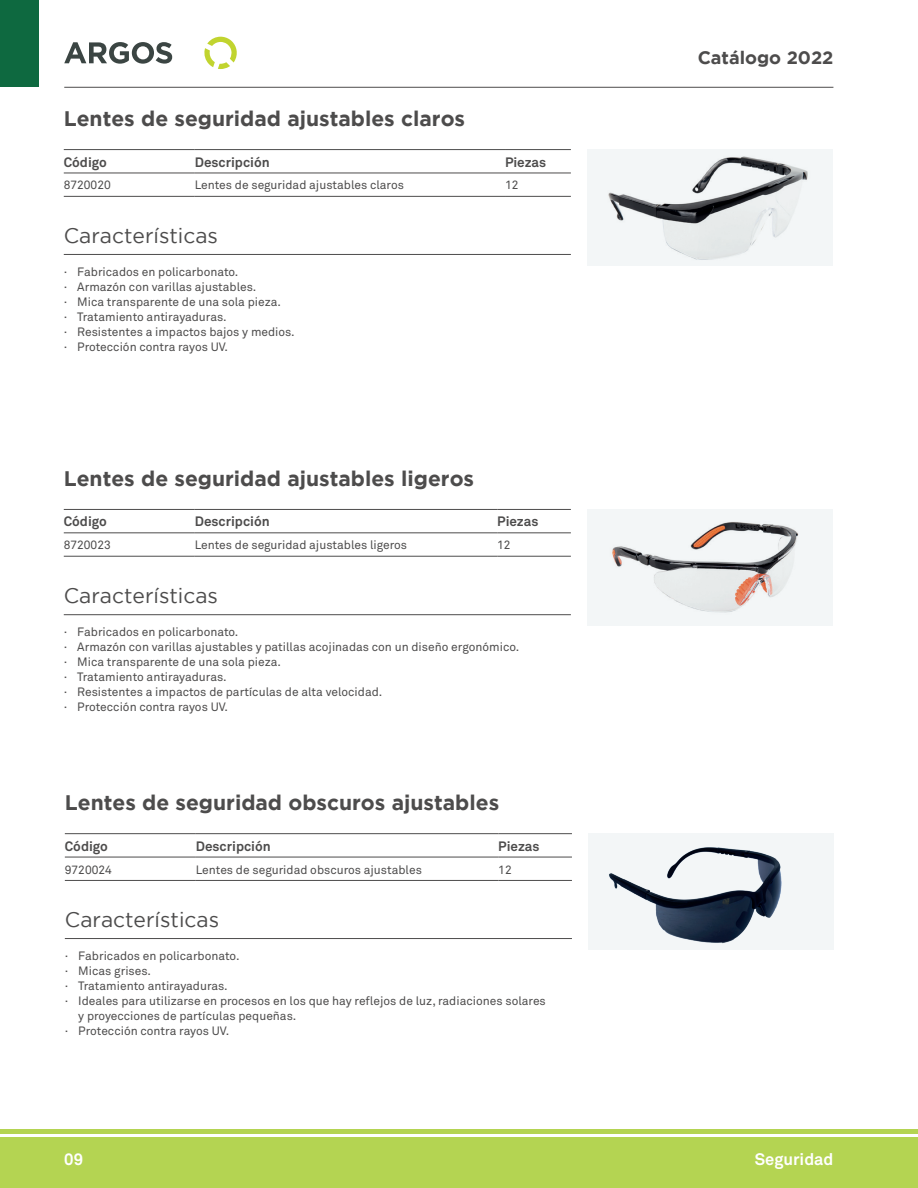
<style>
.page{position:relative;width:918px;height:1188px;background:#fff}
.page>*{position:absolute;margin:0;border:0;box-sizing:border-box;transform-origin:0 0}
.t1{font:700 21px "Gotham";color:#4d4c4c}
.t2{font:21px "Gotham";color:#4d4c4c}
.t3{font:700 18px "Gotham";color:#4d4c4c}
.t4{font:700 16.5px "Akkurat Pro";color:#fff}
.t5{font:700 13.5px "Akkurat Pro";color:#4d4c4c}
.t6{font:12px/15px "Akkurat Pro";color:#4d4c4c}
</style>
<div class="page">
<hr style="left:64px;top:87px;width:769px;height:1px;background:#4d4c4c">
<svg style="left:204px;top:37px;width:33px;height:32px"></svg>
<svg style="left:64px;top:42px;width:108px;height:22px"></svg>
<div style="left:0;top:1137px;width:918px;height:51px;background:#b4d452"></div>
<hr style="left:0;top:1129px;width:918px;height:4px;background:#b4d452">
<div style="left:0;top:0;width:38px;height:87px;background:#0e6940"></div>
<hr style="left:64px;top:149px;width:131px;height:1px;background:#4d4c4c">
<hr style="left:195px;top:149px;width:310px;height:1px;background:#4d4c4c">
<hr style="left:505px;top:149px;width:66px;height:1px;background:#4d4c4c">
<hr style="left:64px;top:173px;width:131px;height:1px;background:#4d4c4c">
<hr style="left:195px;top:173px;width:310px;height:1px;background:#4d4c4c">
<hr style="left:505px;top:173px;width:66px;height:1px;background:#4d4c4c">
<hr style="left:64px;top:196px;width:131px;height:1px;background:#4d4c4c">
<hr style="left:195px;top:196px;width:310px;height:1px;background:#4d4c4c">
<hr style="left:505px;top:196px;width:66px;height:1px;background:#4d4c4c">
<div style="left:588px;top:149px;width:245px;height:117px;background:#f3f6f7"></div>
<hr style="left:64px;top:254px;width:507px;height:1px;background:#4d4c4c">
<img style="left:608px;top:156px;width:200px;height:104px">
<hr style="left:65px;top:833px;width:131px;height:1px;background:#4d4c4c">
<hr style="left:196px;top:833px;width:302px;height:1px;background:#4d4c4c">
<hr style="left:498px;top:833px;width:74px;height:1px;background:#4d4c4c">
<hr style="left:65px;top:857px;width:131px;height:1px;background:#4d4c4c">
<hr style="left:196px;top:857px;width:302px;height:1px;background:#4d4c4c">
<hr style="left:498px;top:857px;width:74px;height:1px;background:#4d4c4c">
<hr style="left:65px;top:880px;width:131px;height:1px;background:#4d4c4c">
<hr style="left:196px;top:880px;width:302px;height:1px;background:#4d4c4c">
<hr style="left:498px;top:880px;width:74px;height:1px;background:#4d4c4c">
<hr style="left:65px;top:938px;width:507px;height:1px;background:#4d4c4c">
<div style="left:589px;top:833px;width:245px;height:117px;background:#f3f6f7"></div>
<hr style="left:64px;top:509px;width:131px;height:1px;background:#4d4c4c">
<hr style="left:195px;top:509px;width:302px;height:1px;background:#4d4c4c">
<hr style="left:497px;top:509px;width:74px;height:1px;background:#4d4c4c">
<hr style="left:64px;top:532px;width:131px;height:1px;background:#4d4c4c">
<hr style="left:195px;top:532px;width:302px;height:1px;background:#4d4c4c">
<hr style="left:497px;top:532px;width:74px;height:1px;background:#4d4c4c">
<hr style="left:64px;top:556px;width:131px;height:1px;background:#4d4c4c">
<hr style="left:195px;top:556px;width:302px;height:1px;background:#4d4c4c">
<hr style="left:497px;top:556px;width:74px;height:1px;background:#4d4c4c">
<div style="left:588px;top:509px;width:245px;height:117px;background:#f3f6f7"></div>
<hr style="left:64px;top:614px;width:507px;height:1px;background:#4d4c4c">
<img style="left:612px;top:522px;width:187px;height:91px">
<img style="left:609px;top:847px;width:173px;height:97px">
<h1 class="t1" style="left:64px;top:106px;width:403px">Lentes de seguridad ajustables claros</h1>
<p class="t5" style="left:64px;top:153px;width:45px">Código</p>
<p class="t5" style="left:195px;top:153px;width:76px">Descripción</p>
<p class="t5" style="left:505px;top:153px;width:43px">Piezas</p>
<p class="t6" style="left:64px;top:178px;width:49px">8720020</p>
<p class="t6" style="left:195px;top:178px;width:211px">Lentes de seguridad ajustables claros</p>
<p class="t6" style="left:505px;top:178px;width:15px">12</p>
<h1 class="t2" style="left:64px;top:224px;width:156px">Características</h1>
<p class="t6" style="left:64px;top:264px;width:233px">· Fabricados en policarbonato.<br>· Armazón con varillas ajustables.<br>· Mica transparente de una sola pieza.<br>· Tratamiento antirayaduras.<br>· Resistentes a impactos bajos y medios. · Protección contra rayos UV.</p>
<h1 class="t1" style="left:64px;top:466px;width:412px">Lentes de seguridad ajustables ligeros</h1>
<p class="t5" style="left:64px;top:513px;width:45px">Código</p>
<p class="t5" style="left:195px;top:513px;width:76px">Descripción</p>
<p class="t5" style="left:497px;top:513px;width:43px">Piezas</p>
<p class="t6" style="left:64px;top:538px;width:49px">8720023</p>
<p class="t6" style="left:195px;top:538px;width:214px">Lentes de seguridad ajustables ligeros</p>
<p class="t6" style="left:497px;top:538px;width:15px">12</p>
<h1 class="t2" style="left:64px;top:584px;width:156px">Características</h1>
<p class="t6" style="left:64px;top:624px;width:457px">· Fabricados en policarbonato.<br>· Armazón con varillas ajustables y patillas acojinadas con un diseño ergonómico. · Mica transparente de una sola pieza.<br>· Tratamiento antirayaduras.<br>· Resistentes a impactos de partículas de alta velocidad.<br>· Protección contra rayos UV.</p>
<h1 class="t1" style="left:65px;top:790px;width:436px">Lentes de seguridad obscuros ajustables</h1>
<p class="t5" style="left:65px;top:838px;width:45px">Código</p>
<p class="t5" style="left:196px;top:838px;width:76px">Descripción</p>
<p class="t5" style="left:498px;top:838px;width:43px">Piezas</p>
<p class="t6" style="left:65px;top:862px;width:49px">9720024</p>
<p class="t6" style="left:196px;top:862px;width:228px">Lentes de seguridad obscuros ajustables</p>
<p class="t6" style="left:498px;top:862px;width:15px">12</p>
<h1 class="t2" style="left:65px;top:908px;width:156px">Características</h1>
<p class="t6" style="left:65px;top:948px;width:176px">· Fabricados en policarbonato.</p>
<p class="t6" style="left:65px;top:963px;width:88px">· Micas grises.</p>
<p class="t6" style="left:65px;top:978px;width:164px">· Tratamiento antirayaduras.</p>
<p class="t6" style="left:65px;top:993px;width:483px">· Ideales para utilizarse en procesos en los que hay reflejos de luz, radiaciones solares</p>
<p class="t6" style="left:78px;top:1008px;width:219px">y proyecciones de partículas pequeñas.</p>
<p class="t6" style="left:65px;top:1023px;width:166px">· Protección contra rayos UV.</p>
<h2 class="t3" style="left:698px;top:47px;width:137px">Catálogo 2022</h2>
<h3 class="t4" style="left:64px;top:1149px;width:20px">09</h3>
<h3 class="t4" style="left:755px;top:1149px;width:80px">Seguridad</h3>
</div>
